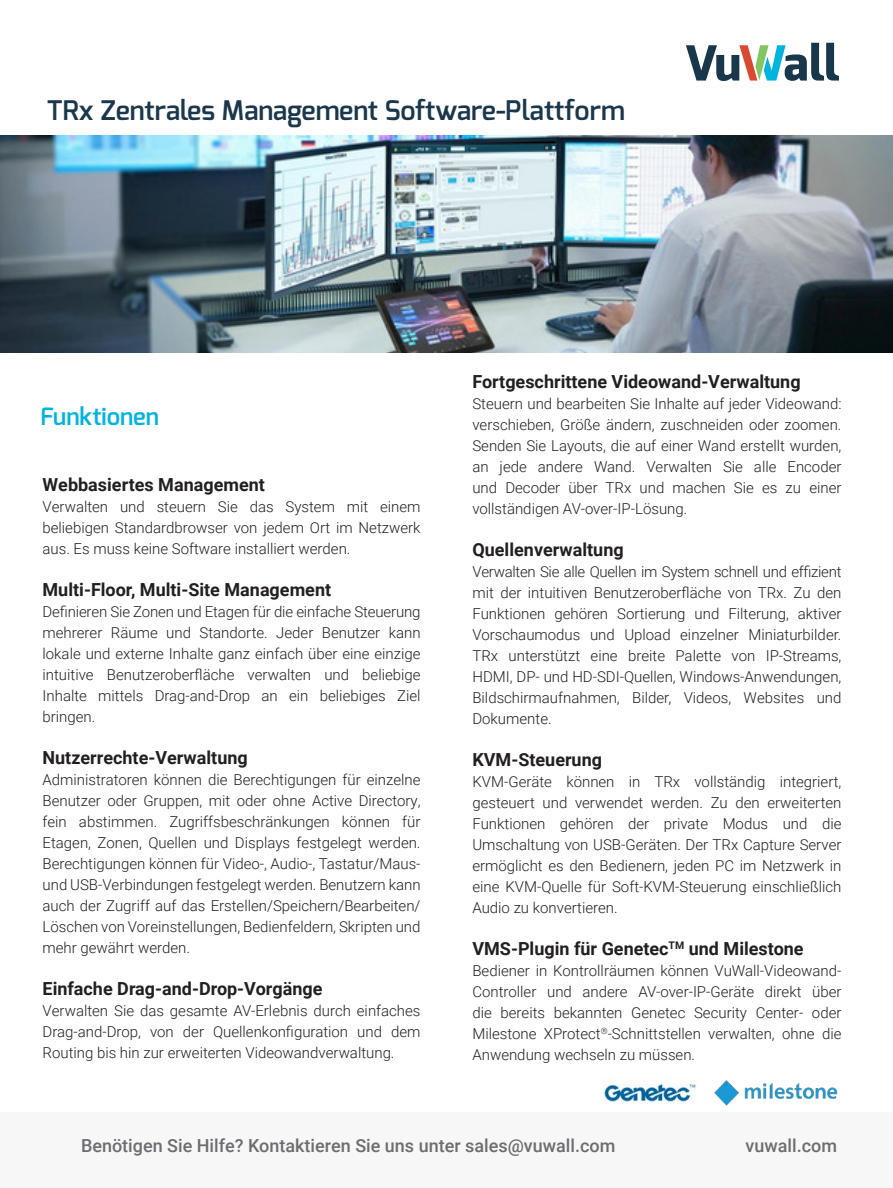
<style>
.page{position:relative;width:893px;height:1188px;background:#fff}
.page>*{position:absolute;margin:0;border:0;box-sizing:border-box;transform-origin:0 0}
.tekst_10_pt{font:600 27px "Exo";color:#1a374b}
.t1{font:600 24px "Exo";color:#00b4e0}
.Tekst_9pt{font:700 18px "Roboto";color:#231f20}
.t2{font:500 18px "Roboto";color:#6c6d70}
.Tekst_9pt-2{font:300 15px/21px "Roboto";color:#231f20;text-align:justify}
</style>
<div class="page">
<div style="left:0;top:1112px;width:893px;height:76px;background:#f7f7f8"></div>
<svg style="left:686px;top:43px;width:153px;height:38px"></svg>
<img style="left:0;top:135px;width:893px;height:217px">
<img style="left:714px;top:1080px;width:124px;height:26px">
<img style="left:603px;top:1078px;width:93px;height:24px">
<p class="tekst_10_pt" style="left:47px;top:93px;width:580px">TRx Zentrales Management Software-Plattform</p>
<p class="t1" style="left:40px;top:401px;width:120px">Funktionen</p>
<p class="Tekst_9pt" style="left:43px;top:472px;width:224px">Webbasiertes Management</p>
<p class="Tekst_9pt-2" style="left:43px;top:496px;width:379px">Verwalten und steuern Sie das System mit einem beliebigen Standardbrowser von jedem Ort im Netzwerk aus. Es muss keine Software installiert werden.</p>
<p class="Tekst_9pt" style="left:43px;top:577px;width:290px">Multi-Floor, Multi-Site Management</p>
<p class="Tekst_9pt-2" style="left:43px;top:601px;width:380px">Definieren Sie Zonen und Etagen für die einfache Steuerung mehrerer Räume und Standorte. Jeder Benutzer kann lokale und externe Inhalte ganz einfach über eine einzige intuitive Benutzeroberfläche verwalten und beliebige Inhalte mittels Drag-and-Drop an ein beliebiges Ziel bringen.</p>
<p class="Tekst_9pt" style="left:43px;top:745px;width:207px">Nutzerrechte-Verwaltung</p>
<p class="Tekst_9pt-2" style="left:43px;top:769px;width:380px">Administratoren können die Berechtigungen für einzelne Benutzer oder Gruppen, mit oder ohne Active Directory, fein abstimmen. Zugriffsbeschränkungen können für Etagen, Zonen, Quellen und Displays festgelegt werden.<br>Berechtigungen können für Video-, Audio-, Tastatur/Maus&shy;und USB-Verbindungen festgelegt werden. Benutzern kann auch der Zugriff auf das Erstellen/Speichern/Bearbeiten/ Löschen von Voreinstellungen, Bedienfeldern, Skripten und mehr gewährt werden.</p>
<p class="Tekst_9pt" style="left:43px;top:976px;width:281px">Einfache Drag-and-Drop-Vorgänge</p>
<p class="Tekst_9pt-2" style="left:43px;top:1000px;width:380px">Verwalten Sie das gesamte AV-Erlebnis durch einfaches Drag-and-Drop, von der Quellenkonfiguration und dem Routing bis hin zur erweiterten Videowandverwaltung.</p>
<p class="Tekst_9pt" style="left:472px;top:369px;width:330px">Fortgeschrittene Videowand-Verwaltung</p>
<p class="Tekst_9pt-2" style="left:472px;top:392px;width:371px">Steuern und bearbeiten Sie Inhalte auf jeder Videowand: verschieben, Größe ändern, zuschneiden oder zoomen.<br>Senden Sie Layouts, die auf einer Wand erstellt wurden, an jede andere Wand. Verwalten Sie alle Encoder und Decoder über TRx und machen Sie es zu einer vollständigen AV-over-IP-Lösung.</p>
<p class="Tekst_9pt" style="left:472px;top:537px;width:153px">Quellenverwaltung</p>
<p class="Tekst_9pt-2" style="left:472px;top:560px;width:371px">Verwalten Sie alle Quellen im System schnell und effizient mit der intuitiven Benutzeroberfläche von TRx. Zu den Funktionen gehören Sortierung und Filterung, aktiver Vorschaumodus und Upload einzelner Miniaturbilder.<br>TRx unterstützt eine breite Palette von IP-Streams, HDMI, DP- und HD-SDI-Quellen, Windows-Anwendungen, Bildschirmaufnahmen, Bilder, Videos, Websites und Dokumente.</p>
<p class="Tekst_9pt" style="left:472px;top:747px;width:131px">KVM-Steuerung</p>
<p class="Tekst_9pt-2" style="left:472px;top:770px;width:371px">KVM-Geräte können in TRx vollständig integriert, gesteuert und verwendet werden. Zu den erweiterten Funktionen gehören der private Modus und die Umschaltung von USB-Geräten. Der TRx Capture Server ermöglicht es den Bedienern, jeden PC im Netzwerk in eine KVM-Quelle für Soft-KVM-Steuerung einschließlich Audio zu konvertieren.</p>
<p class="Tekst_9pt" style="left:472px;top:936px;width:333px">VMS-Plugin für Genetec<sup>TM</sup> und Milestone</p>
<p class="Tekst_9pt-2" style="left:472px;top:959px;width:371px">Bediener in Kontrollräumen können VuWall-Videowand-Controller und andere AV-over-IP-Geräte direkt über die bereits bekannten Genetec Security Center- oder Milestone XProtect<sup>®</sup>-Schnittstellen verwalten, ohne die Anwendung wechseln zu müssen.</p>
<p class="t2" style="left:81px;top:1133px;width:536px">Benötigen Sie Hilfe? Kontaktieren Sie uns unter sales@vuwall.com</p>
<p class="t2" style="left:745px;top:1133px;width:93px">vuwall.com</p>
</div>
